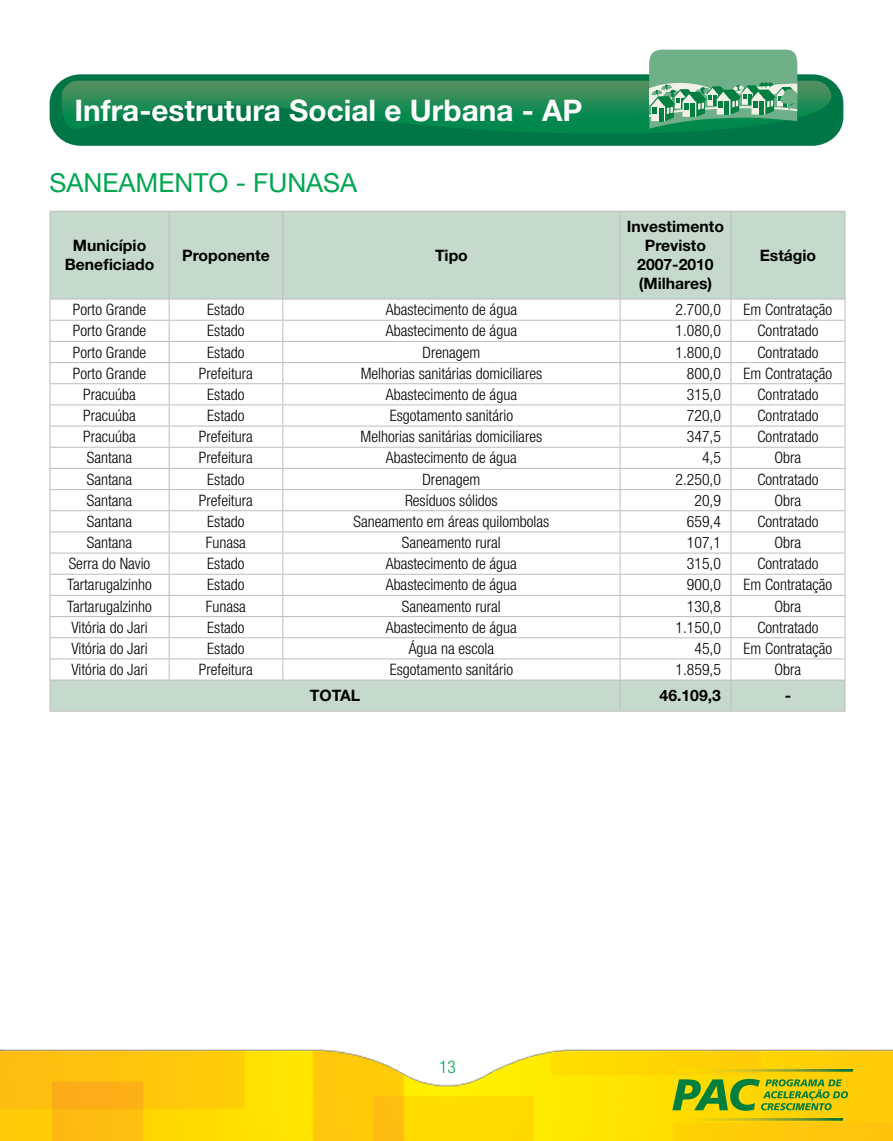
<style>
.page{position:relative;width:893px;height:1141px;background:#fff}
.page>*{position:absolute;margin:0;border:0;box-sizing:border-box;transform-origin:0 0}
.t1{font:700 29.75px "Helvetica Neue LT Std";color:#fff}
.t2{font:26.25px "Helvetica Neue LT Std";color:#00a651}
.t3{font:300 condensed 17.5px "Helvetica Neue LT Std";color:#00a651}
.t4{font:300 condensed 15.75px "Helvetica Neue LT Std";color:#000}
.t5{font:700 15.75px/18.9px "Helvetica Neue LT Std";color:#000;text-align:center}
</style>
<div class="page">
<img style="left:0;top:1049px;width:893px;height:92px">
<svg style="left:672px;top:1079px;width:176px;height:32px;background:#96b11b"></svg>
<svg style="left:667px;top:1118px;width:176px;height:3px"></svg>
<svg style="left:677px;top:1069px;width:176px;height:3px"></svg>
<div style="left:50px;top:74px;width:793px;height:72px;background:#007647;border-radius:30px"></div>
<img style="left:62px;top:81px;width:769px;height:52px">
<svg style="left:649px;top:50px;width:148px;height:79px"></svg>
<div style="left:51px;top:212px;width:794px;height:87px;background:#c5dacc"></div>
<hr style="left:169px;top:212px;width:1px;height:87px;background:#bcbdc0">
<hr style="left:282px;top:212px;width:1px;height:87px;background:#bcbdc0">
<hr style="left:620px;top:212px;width:1px;height:87px;background:#bcbdc0">
<hr style="left:730px;top:212px;width:1px;height:87px;background:#bcbdc0">
<hr style="left:50px;top:711px;width:119px;height:1px;background:#bcbdc0">
<hr style="left:169px;top:711px;width:114px;height:1px;background:#bcbdc0">
<hr style="left:283px;top:711px;width:337px;height:1px;background:#bcbdc0">
<hr style="left:620px;top:711px;width:111px;height:1px;background:#bcbdc0">
<hr style="left:731px;top:711px;width:114px;height:1px;background:#bcbdc0">
<hr style="left:50px;top:211px;width:119px;height:1px;background:#bcbdc0">
<hr style="left:50px;top:212px;width:1px;height:87px;background:#bcbdc0">
<hr style="left:169px;top:211px;width:114px;height:1px;background:#bcbdc0">
<hr style="left:283px;top:211px;width:337px;height:1px;background:#bcbdc0">
<hr style="left:620px;top:211px;width:111px;height:1px;background:#bcbdc0">
<hr style="left:731px;top:211px;width:114px;height:1px;background:#bcbdc0">
<hr style="left:845px;top:212px;width:1px;height:87px;background:#bcbdc0">
<svg style="left:50px;top:299px;width:796px;height:412px"></svg>
<h1 class="t1" style="left:74px;top:92px;width:509px">Infra-estrutura Social e Urbana - AP</h1>
<h2 class="t2" style="left:50px;top:167px;width:143px">SANEAM ENTO</h2>
<h2 class="t2" style="left:236px;top:167px;width:123px">- FUNASA</h2>
<p class="t5" style="left:65px;top:236px;width:91px">Município<br>Beneficiado</p>
<p class="t5" style="left:182px;top:245px;width:89px">Proponente</p>
<p class="t5" style="left:435px;top:245px;width:34px">Tipo</p>
<p class="t5" style="left:627px;top:217px;width:99px">Investimento<br>Previsto<br>2007-2010 (Milhares)</p>
<p class="t5" style="left:760px;top:245px;width:58px">Estágio</p>
<p class="t4" style="left:73px;top:301px;width:75px">Porto Grande</p>
<p class="t4" style="left:207px;top:301px;width:39px">Estado</p>
<p class="t4" style="left:386px;top:301px;width:133px">Abastecimento de água</p>
<p class="t4" style="left:676px;top:301px;width:47px">2.700,0</p>
<p class="t4" style="left:744px;top:301px;width:90px">Em Contratação</p>
<p class="t4" style="left:73px;top:322px;width:75px">Porto Grande</p>
<p class="t4" style="left:207px;top:322px;width:39px">Estado</p>
<p class="t4" style="left:386px;top:322px;width:133px">Abastecimento de água</p>
<p class="t4" style="left:676px;top:322px;width:47px">1.080,0</p>
<p class="t4" style="left:757px;top:322px;width:62px">Contratado</p>
<p class="t4" style="left:73px;top:343px;width:75px">Porto Grande</p>
<p class="t4" style="left:207px;top:343px;width:39px">Estado</p>
<p class="t4" style="left:423px;top:343px;width:59px">Drenagem</p>
<p class="t4" style="left:676px;top:343px;width:47px">1.800,0</p>
<p class="t4" style="left:757px;top:343px;width:62px">Contratado</p>
<p class="t4" style="left:73px;top:364px;width:75px">Porto Grande</p>
<p class="t4" style="left:199px;top:364px;width:55px">Prefeitura</p>
<p class="t4" style="left:361px;top:364px;width:183px">Melhorias sanitárias domiciliares</p>
<p class="t4" style="left:687px;top:364px;width:36px">800,0</p>
<p class="t4" style="left:744px;top:364px;width:90px">Em Contratação</p>
<p class="t4" style="left:83px;top:385px;width:54px">Pracuúba</p>
<p class="t4" style="left:207px;top:385px;width:39px">Estado</p>
<p class="t4" style="left:386px;top:385px;width:133px">Abastecimento de água</p>
<p class="t4" style="left:687px;top:385px;width:36px">315,0</p>
<p class="t4" style="left:757px;top:385px;width:62px">Contratado</p>
<p class="t4" style="left:83px;top:407px;width:54px">Pracuúba</p>
<p class="t4" style="left:207px;top:407px;width:39px">Estado</p>
<p class="t4" style="left:390px;top:407px;width:125px">Esgotamento sanitário</p>
<p class="t4" style="left:687px;top:407px;width:36px">720,0</p>
<p class="t4" style="left:757px;top:407px;width:62px">Contratado</p>
<p class="t4" style="left:83px;top:428px;width:54px">Pracuúba</p>
<p class="t4" style="left:199px;top:428px;width:55px">Prefeitura</p>
<p class="t4" style="left:361px;top:428px;width:183px">Melhorias sanitárias domiciliares</p>
<p class="t4" style="left:687px;top:428px;width:36px">347,5</p>
<p class="t4" style="left:757px;top:428px;width:62px">Contratado</p>
<p class="t4" style="left:87px;top:449px;width:47px">Santana</p>
<p class="t4" style="left:199px;top:449px;width:55px">Prefeitura</p>
<p class="t4" style="left:386px;top:449px;width:133px">Abastecimento de água</p>
<p class="t4" style="left:702px;top:449px;width:20px">4,5</p>
<p class="t4" style="left:774px;top:449px;width:28px">Obra</p>
<p class="t4" style="left:87px;top:470px;width:47px">Santana</p>
<p class="t4" style="left:207px;top:470px;width:39px">Estado</p>
<p class="t4" style="left:422px;top:470px;width:59px">Drenagem</p>
<p class="t4" style="left:676px;top:470px;width:47px">2.250,0</p>
<p class="t4" style="left:757px;top:470px;width:62px">Contratado</p>
<p class="t4" style="left:87px;top:491px;width:47px">Santana</p>
<p class="t4" style="left:199px;top:491px;width:55px">Prefeitura</p>
<p class="t4" style="left:405px;top:491px;width:94px">Resíduos sólidos</p>
<p class="t4" style="left:694px;top:491px;width:28px">20,9</p>
<p class="t4" style="left:774px;top:491px;width:28px">Obra</p>
<p class="t4" style="left:87px;top:512px;width:47px">Santana</p>
<p class="t4" style="left:207px;top:512px;width:39px">Estado</p>
<p class="t4" style="left:353px;top:512px;width:197px">Saneamento em áreas quilombolas</p>
<p class="t4" style="left:687px;top:512px;width:36px">659,4</p>
<p class="t4" style="left:757px;top:512px;width:62px">Contratado</p>
<p class="t4" style="left:87px;top:534px;width:47px">Santana</p>
<p class="t4" style="left:206px;top:534px;width:42px">Funasa</p>
<p class="t4" style="left:402px;top:534px;width:100px">Saneamento rural</p>
<p class="t4" style="left:687px;top:534px;width:36px">107,1</p>
<p class="t4" style="left:774px;top:534px;width:28px">Obra</p>
<p class="t4" style="left:69px;top:555px;width:83px">Serra do Navio</p>
<p class="t4" style="left:207px;top:555px;width:39px">Estado</p>
<p class="t4" style="left:386px;top:555px;width:133px">Abastecimento de água</p>
<p class="t4" style="left:687px;top:555px;width:36px">315,0</p>
<p class="t4" style="left:757px;top:555px;width:62px">Contratado</p>
<p class="t4" style="left:67px;top:576px;width:86px">Tartarugalzinho</p>
<p class="t4" style="left:207px;top:576px;width:39px">Estado</p>
<p class="t4" style="left:386px;top:576px;width:133px">Abastecimento de água</p>
<p class="t4" style="left:687px;top:576px;width:36px">900,0</p>
<p class="t4" style="left:744px;top:576px;width:90px">Em Contratação</p>
<p class="t4" style="left:67px;top:597px;width:86px">Tartarugalzinho</p>
<p class="t4" style="left:206px;top:597px;width:42px">Funasa</p>
<p class="t4" style="left:402px;top:597px;width:100px">Saneamento rural</p>
<p class="t4" style="left:687px;top:597px;width:36px">130,8</p>
<p class="t4" style="left:774px;top:597px;width:28px">Obra</p>
<p class="t4" style="left:71px;top:618px;width:78px">Vitória do Jari</p>
<p class="t4" style="left:207px;top:618px;width:39px">Estado</p>
<p class="t4" style="left:386px;top:618px;width:133px">Abastecimento de água</p>
<p class="t4" style="left:676px;top:618px;width:47px">1.150,0</p>
<p class="t4" style="left:757px;top:618px;width:62px">Contratado</p>
<p class="t4" style="left:71px;top:639px;width:78px">Vitória do Jari</p>
<p class="t4" style="left:207px;top:639px;width:39px">Estado</p>
<p class="t4" style="left:409px;top:639px;width:87px">Água na escola</p>
<p class="t4" style="left:694px;top:639px;width:28px">45,0</p>
<p class="t4" style="left:744px;top:639px;width:90px">Em Contratação</p>
<p class="t4" style="left:71px;top:661px;width:78px">Vitória do Jari</p>
<p class="t4" style="left:199px;top:661px;width:55px">Prefeitura</p>
<p class="t4" style="left:390px;top:661px;width:125px">Esgotamento sanitário</p>
<p class="t4" style="left:676px;top:661px;width:47px">1.859,5</p>
<p class="t4" style="left:774px;top:661px;width:28px">Obra</p>
<p class="t5" style="left:310px;top:686px;width:21px">Total</p>
<p class="t5" style="left:660px;top:686px;width:63px">46.109,3</p>
<p class="t5" style="left:785px;top:686px;width:8px">-</p>
<p class="t3" style="left:439px;top:1057px;width:18px">13</p>
</div>
